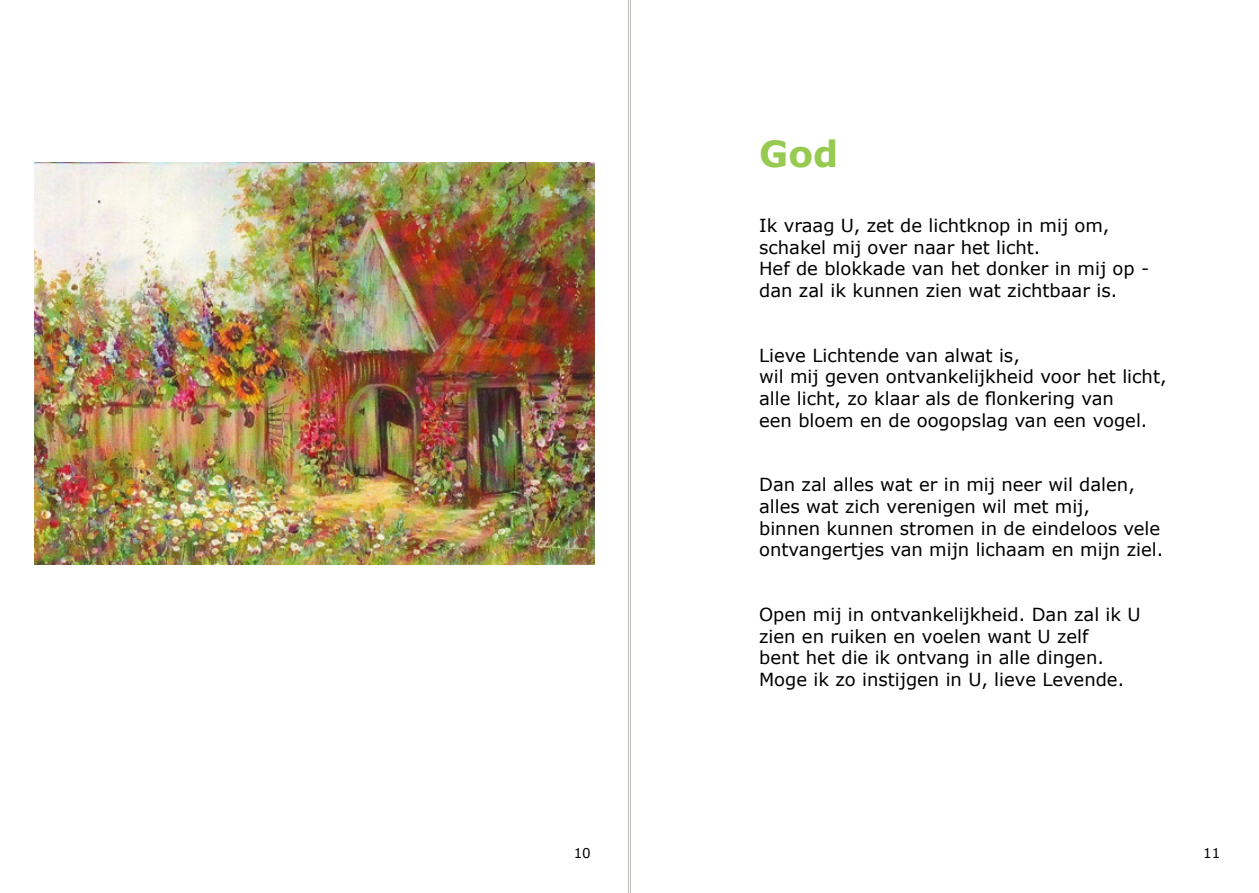
<style>
.page{position:relative;width:1259px;height:893px;background:#fff}
.page>*{position:absolute;margin:0;border:0;box-sizing:border-box;transform-origin:0 0}
.t1{font:700 36px "Verdana";color:#97ca51}
.t2{font:18px/21.6px "Verdana";color:#000}
.t3{font:13.5px "Verdana";color:#000}
</style>
<div class="page">
<hr style="left:630px;top:0;width:1px;height:893px;background:#babcb7">
<hr style="left:628px;top:0;width:1px;height:893px;background:#babcb7">
<img style="left:34px;top:162px;width:560px;height:402px">
<h1 class="t1" style="left:759px;top:131px;width:81px">God</h1>
<p class="t2" style="left:759px;top:215px;width:392px">Ik vraag U, zet de lichtknop in mij om, schakel mij over naar het licht.<br>Hef de blokkade van het donker in mij op - dan zal ik kunnen zien wat zichtbaar is.</p>
<p class="t2" style="left:759px;top:345px;width:409px">Lieve Lichtende van alwat is,<br>wil mij geven ontvankelijkheid voor het licht, alle licht, zo klaar als de flonkering van<br>een bloem en de oogopslag van een vogel.</p>
<p class="t2" style="left:759px;top:474px;width:406px">Dan zal alles wat er in mij neer wil dalen, alles wat zich verenigen wil met mij,<br>binnen kunnen stromen in de eindeloos vele ontvangertjes van mijn lichaam en mijn ziel.</p>
<p class="t2" style="left:759px;top:604px;width:383px">Open mij in ontvankelijkheid. Dan zal ik U zien en ruiken en voelen want U zelf<br>bent het die ik ontvang in alle dingen.<br>Moge ik zo instijgen in U, lieve Levende.</p>
<p class="t3" style="left:574px;top:844px;width:19px">10</p>
<p class="t3" style="left:1203px;top:844px;width:19px">11</p>
</div>
